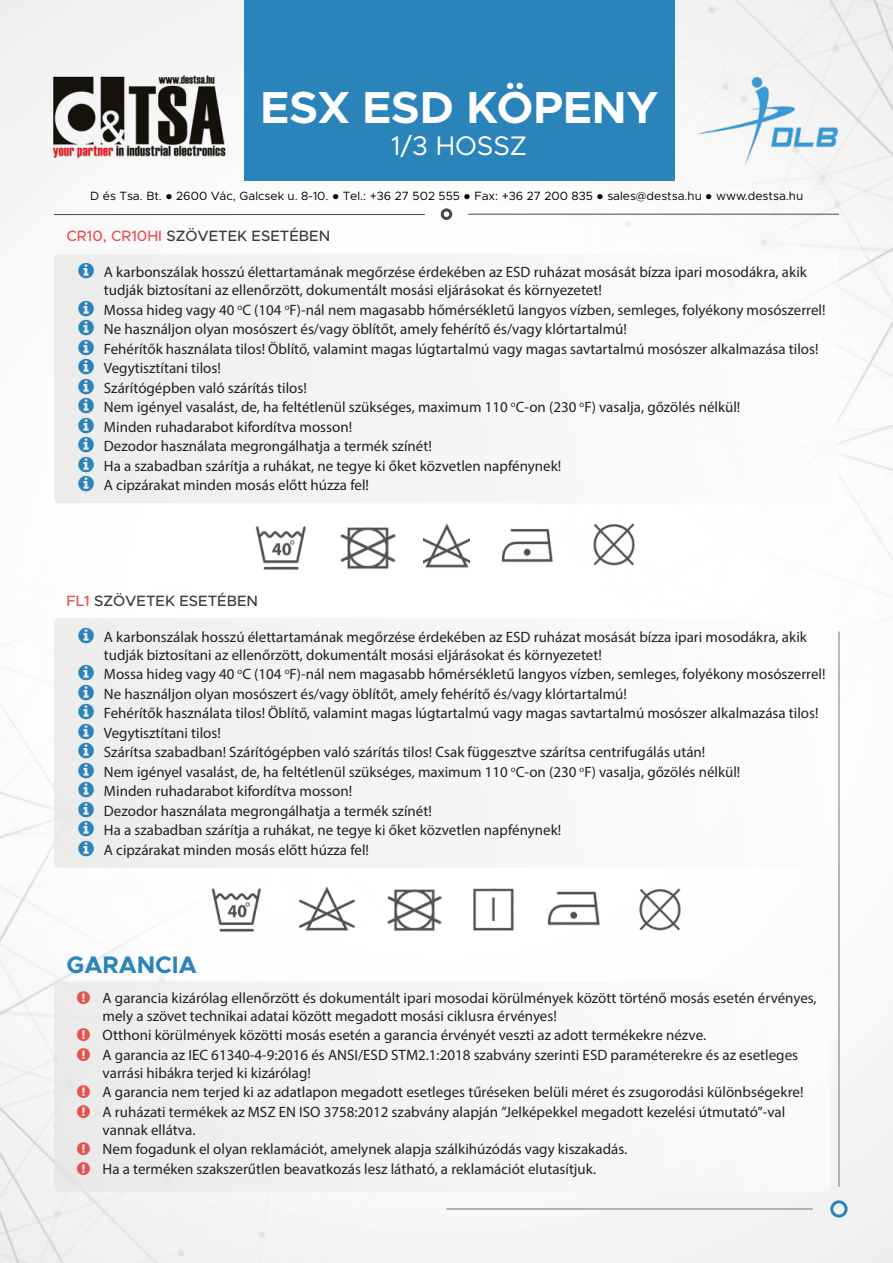
<style>
.page{position:relative;width:893px;height:1263px;background:#fff}
.page>*{position:absolute;margin:0;border:0;box-sizing:border-box;transform-origin:0 0}
.t1{font:700 45px "Metropolis";color:#fff}
.t2{font:27px "Metropolis";color:#fff}
.t3{font:700 24px "Metropolis";color:#2a84ba}
.t4{font:15px/19.5px "Myriad Pro";color:#212121}
.t5{font:500 15px "Metropolis";color:#3c3c3b}
.t6{font:12px "Metropolis";color:#000}
.s1{font-family:"Arial";font-weight:900}
.s2{color:#e5524f}
.s3{color:#2a84ba}
</style>
<div class="page">
<img style="left:0;top:0;width:893px;height:1263px">
<div style="left:441px;top:208px;width:11px;height:12px;border:3px solid #4a4a49;border-radius:50%"></div>
<hr style="left:54px;top:214px;width:371px;height:1px;background:#4a4a49">
<img style="left:445px;top:0;width:448px;height:702px">
<img style="left:0;top:561px;width:448px;height:702px">
<img style="left:44px;top:68px;width:189px;height:95px">
<div style="left:244px;top:0;width:430px;height:181px;background:#2a84ba"></div>
<div style="left:830px;top:1200px;width:18px;height:17px;border:3px solid #2a84ba;border-radius:50%"></div>
<hr style="left:838px;top:631px;width:2px;height:556px;background:#9d9d9c">
<hr style="left:446px;top:1208px;width:367px;height:2px;background:#9d9d9c">
<div style="left:54px;top:981px;width:776px;height:210px;background:#f4f4f4;border-radius:4px"></div>
<div style="left:54px;top:254px;width:784px;height:249px;background:#f5f5f5;border-radius:4px"></div>
<img style="left:252px;top:518px;width:57px;height:58px">
<img style="left:340px;top:519px;width:56px;height:56px">
<img style="left:499px;top:524px;width:57px;height:44px">
<img style="left:424px;top:517px;width:46px;height:57px">
<img style="left:586px;top:516px;width:56px;height:56px">
<div style="left:54px;top:618px;width:784px;height:250px;background:#f5f5f5;border-radius:4px"></div>
<img style="left:208px;top:881px;width:57px;height:56px">
<img style="left:299px;top:881px;width:57px;height:56px">
<img style="left:545px;top:887px;width:57px;height:44px">
<img style="left:387px;top:881px;width:55px;height:56px">
<img style="left:632px;top:881px;width:56px;height:56px">
<img style="left:466px;top:881px;width:56px;height:56px">
<img style="left:696px;top:77px;width:143px;height:86px">
<svg style="left:77px;top:1085px;width:13px;height:13px"></svg>
<svg style="left:79px;top:1142px;width:8px;height:13px"></svg>
<svg style="left:77px;top:1162px;width:13px;height:13px"></svg>
<h1 class="t1" style="left:261px;top:79px;width:399px">ESX ESD KÖPENY</h1>
<h2 class="t2" style="left:391px;top:129px;width:137px">1/3 HOSSZ</h2>
<p class="t6" style="left:90px;top:188px;width:714px">D és Tsa. Bt. <span class="s1">●</span> 2600 Vác, Galcsek u. 8-10. <span class="s1">●</span> Tel.: +36 27 502 555 <span class="s1">●</span> Fax: +36 27 200 835 <span class="s1">●</span> sales@destsa.hu <span class="s1">●</span> www.destsa.hu</p>
<p class="t5" style="left:67px;top:227px;width:265px"><span class="s2">CR10, CR10HI</span> SZÖVETEK ESETÉBEN</p>
<p class="t4" style="left:104px;top:263px;width:704px;line-height:18px;text-indent:-25px"><span class="s3">❑</span> A karbonszálak hosszú élettartamának megőrzése érdekében az ESD ruházat mosását bízza ipari mosodákra, akik tudják biztosítani az ellenőrzött, dokumentált mosási eljárásokat és környezetet!</p>
<p class="t4" style="left:78px;top:300px;width:749px"><span class="s3">❑</span> Mossa hideg vagy 40 <sup>o</sup>C (104 <sup>o</sup>F)-nál nem magasabb hőmérsékletű langyos vízben, semleges, folyékony mosószerrel!</p>
<p class="t4" style="left:78px;top:319px;width:550px"><span class="s3">❑</span> Ne használjon olyan mosószert és/vagy öblítőt, amely fehérítő és/vagy klórtartalmú!</p>
<p class="t4" style="left:78px;top:339px;width:742px"><span class="s3">❑</span> Fehérítők használata tilos! Öblítő, valamint magas lúgtartalmú vagy magas savtartalmú mosószer alkalmazása tilos!</p>
<p class="t4" style="left:78px;top:358px;width:144px"><span class="s3">❑</span> Vegytisztítani tilos!</p>
<p class="t4" style="left:78px;top:378px;width:230px"><span class="s3">❑</span> Szárítógépben való szárítás tilos!</p>
<p class="t4" style="left:78px;top:397px;width:663px"><span class="s3">❑</span> Nem igényel vasalást, de, ha feltétlenül szükséges, maximum 110 <sup>o</sup>C-on (230 <sup>o</sup>F) vasalja, gőzölés nélkül!</p>
<p class="t4" style="left:78px;top:417px;width:275px"><span class="s3">❑</span> Minden ruhadarabot kifordítva mosson!</p>
<p class="t4" style="left:78px;top:436px;width:355px"><span class="s3">❑</span> Dezodor használata megrongálhatja a termék színét!</p>
<p class="t4" style="left:78px;top:456px;width:484px"><span class="s3">❑</span> Ha a szabadban szárítja a ruhákat, ne tegye ki őket közvetlen napfénynek!</p>
<p class="t4" style="left:78px;top:475px;width:292px"><span class="s3">❑</span> A cipzárakat minden mosás előtt húzza fel!</p>
<p class="t5" style="left:67px;top:591px;width:193px"><span class="s2">FL1</span> SZÖVETEK ESETÉBEN</p>
<p class="t4" style="left:104px;top:627px;width:704px;line-height:18px;text-indent:-25px"><span class="s3">❑</span> A karbonszálak hosszú élettartamának megőrzése érdekében az ESD ruházat mosását bízza ipari mosodákra, akik tudják biztosítani az ellenőrzött, dokumentált mosási eljárásokat és környezetet!</p>
<p class="t4" style="left:78px;top:664px;width:749px"><span class="s3">❑</span> Mossa hideg vagy 40 <sup>o</sup>C (104 <sup>o</sup>F)-nál nem magasabb hőmérsékletű langyos vízben, semleges, folyékony mosószerrel!</p>
<p class="t4" style="left:78px;top:684px;width:550px"><span class="s3">❑</span> Ne használjon olyan mosószert és/vagy öblítőt, amely fehérítő és/vagy klórtartalmú!</p>
<p class="t4" style="left:78px;top:703px;width:742px"><span class="s3">❑</span> Fehérítők használata tilos! Öblítő, valamint magas lúgtartalmú vagy magas savtartalmú mosószer alkalmazása tilos!</p>
<p class="t4" style="left:78px;top:723px;width:144px"><span class="s3">❑</span> Vegytisztítani tilos!</p>
<p class="t4" style="left:78px;top:742px;width:628px"><span class="s3">❑</span> Szárítsa szabadban! Szárítógépben való szárítás tilos! Csak függesztve szárítsa centrifugálás után!</p>
<p class="t4" style="left:78px;top:762px;width:663px"><span class="s3">❑</span> Nem igényel vasalást, de, ha feltétlenül szükséges, maximum 110 <sup>o</sup>C-on (230 <sup>o</sup>F) vasalja, gőzölés nélkül!</p>
<p class="t4" style="left:78px;top:781px;width:275px"><span class="s3">❑</span> Minden ruhadarabot kifordítva mosson!</p>
<p class="t4" style="left:78px;top:801px;width:355px"><span class="s3">❑</span> Dezodor használata megrongálhatja a termék színét!</p>
<p class="t4" style="left:78px;top:820px;width:484px"><span class="s3">❑</span> Ha a szabadban szárítja a ruhákat, ne tegye ki őket közvetlen napfénynek!</p>
<p class="t4" style="left:78px;top:840px;width:292px"><span class="s3">❑</span> A cipzárakat minden mosás előtt húzza fel!</p>
<h3 class="t3" style="left:67px;top:949px;width:132px">GARANCIA</h3>
<p class="t4" style="left:103px;top:989px;width:716px;line-height:18px">A garancia kizárólag ellenőrzött és dokumentált ipari mosodai körülmények között történő mosás esetén érvényes, mely a szövet technikai adatai között megadott mosási ciklusra érvényes!</p>
<p class="t4" style="left:103px;top:1025px;width:697px">Otthoni körülmények közötti mosás esetén a garancia érvényét veszti az adott termékekre nézve.<br>A garancia az IEC 61340-4-9:2016 és ANSI/ESD STM2.1:2018 szabvány szerinti ESD paraméterekre és az esetleges</p>
<p class="t4" style="left:103px;top:1063px;width:702px">varrási hibákra terjed ki kizárólag!<br>A garancia nem terjed ki az adatlapon megadott esetleges tűréseken belüli méret és zsugorodási különbségekre!<br>A ruházati termékek az MSZ EN ISO 3758:2012 szabvány alapján ”Jelképekkel megadott kezelési útmutató”-val</p>
<p class="t4" style="left:103px;top:1120px;width:526px">vannak ellátva.<br>Nem fogadunk el olyan reklamációt, amelynek alapja szálkihúzódás vagy kiszakadás.<br>Ha a terméken szakszerűtlen beavatkozás lesz látható, a reklamációt elutasítjuk.</p>
</div>
